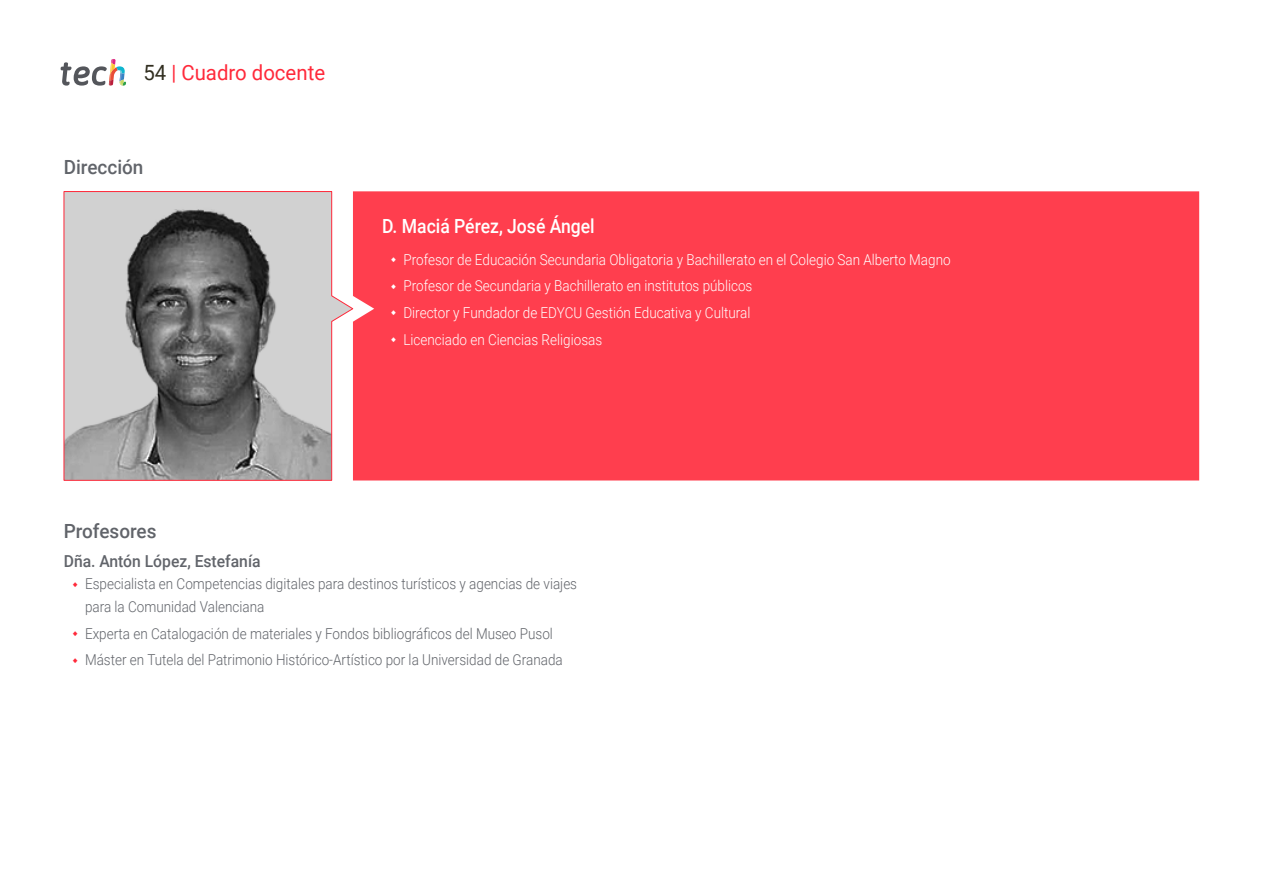
<style>
.page{position:relative;width:1263px;height:893px;background:#fff}
.page>*{position:absolute;margin:0;border:0;box-sizing:border-box;transform-origin:0 0}
.t1{font:21px "Roboto";color:#ff293a}
.t2{font:500 19.5px "Roboto";color:#fff;scale:.9 1}
.t3{font:500 19.5px "Roboto";color:#61646a}
.t4{font:500 16.5px "Roboto";color:#61646a;scale:.95 1}
.t5{font:300 15px/22.5px "Roboto";color:#61646a;scale:.9 1}
.t6{font:300 15px/26.7px "Roboto";color:#fff;scale:.9 1}
.s1{color:#312e20}
</style>
<div class="page">
<svg style="left:61px;top:59px;width:65px;height:27px"></svg>
<div style="left:353px;top:191px;width:846px;height:289px;background:#ff3e4e"></div>
<svg style="left:64px;top:191px;width:289px;height:290px;background:#a4a1a1"></svg>
<svg style="left:392px;top:257px;width:4px;height:5px"></svg>
<svg style="left:392px;top:284px;width:4px;height:5px"></svg>
<svg style="left:392px;top:310px;width:4px;height:5px"></svg>
<svg style="left:392px;top:337px;width:4px;height:5px"></svg>
<h1 class="t1" style="left:144px;top:57px;width:183px"><span class="s1">54</span> | Cuadro docente</h1>
<h2 class="t3" style="left:64px;top:154px;width:81px">Dirección</h2>
<h2 class="t3" style="left:64px;top:517px;width:94px">Profesores</h2>
<h2 class="t2" style="left:382px;top:212px;width:238px">D. Maciá Pérez, José Ángel</h2>
<p class="t6" style="left:403px;top:245px;width:609px">Profesor de Educación Secundaria Obligatoria y Bachillerato en el Colegio San Alberto Magno Profesor de Secundaria y Bachillerato en institutos públicos<br>Director y Fundador de EDYCU Gestión Educativa y Cultural<br>Licenciado en Ciencias Religiosas</p>
<p class="t4" style="left:64px;top:550px;width:209px">Dña. Antón López, Estefanía</p>
<p class="t5" style="left:85px;top:572px;width:548px">Especialista en Competencias digitales para destinos turísticos y agencias de viajes para la Comunidad Valenciana</p>
<p class="t5" style="left:85px;top:619px;width:532px;line-height:26.7px">Experta en Catalogación de materiales y Fondos bibliográficos del Museo Pusol<br>Máster en Tutela del Patrimonio Histórico-Artístico por la Universidad de Granada</p>
</div>
